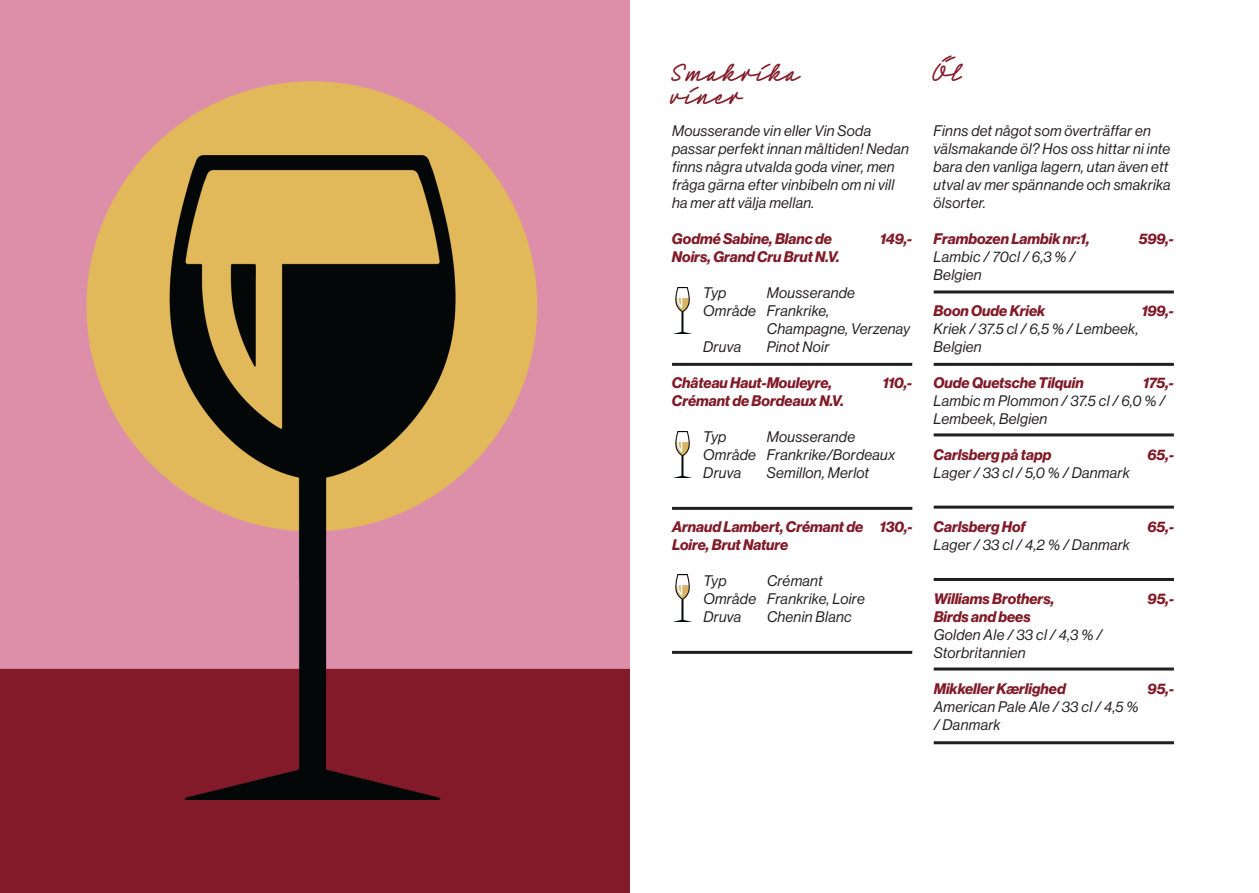
<style>
.page{position:relative;width:1259px;height:893px;background:#fff}
.page>*{position:absolute;margin:0;border:0;box-sizing:border-box;transform-origin:0 0}
.Headline_Main{font:700 27px "Neonoir";letter-spacing:.115em;color:#811b28}
.Headline_Main-2{font:700 27px "Neonoir";letter-spacing:.045em;color:#811b28}
.Body_Text_New{font:15px/18px "N Haas Grotesk DS Pro 56 It";letter-spacing:.02em;color:#231f20}
.Headline__Item{font:15px/18px "N Haas Grotesk DS Pro 76 Bd It";color:#811b28}
.Price{font:15px "N Haas Grotesk DS Pro 76 Bd It";letter-spacing:-.005em;color:#811b28}
</style>
<div class="page">
<img style="left:0;top:0;width:629px;height:893px">
<img style="left:673px;top:287px;width:18px;height:47px">
<img style="left:673px;top:431px;width:18px;height:47px">
<hr style="left:672px;top:363px;width:240px;height:3px;background:#231f20">
<hr style="left:933px;top:363px;width:241px;height:3px;background:#231f20">
<hr style="left:933px;top:578px;width:241px;height:3px;background:#231f20">
<hr style="left:933px;top:667px;width:241px;height:3px;background:#231f20">
<hr style="left:933px;top:741px;width:241px;height:3px;background:#231f20">
<hr style="left:933px;top:290px;width:241px;height:3px;background:#231f20">
<hr style="left:933px;top:433px;width:241px;height:3px;background:#231f20">
<hr style="left:933px;top:506px;width:241px;height:3px;background:#231f20">
<hr style="left:672px;top:507px;width:240px;height:3px;background:#231f20">
<hr style="left:672px;top:651px;width:240px;height:3px;background:#231f20">
<img style="left:675px;top:575px;width:15px;height:46px">
<p class="Headline_Main" style="left:672px;top:56px;width:132px">Smakrika</p>
<p class="Headline_Main-2" style="left:672px;top:78px;width:74px">viner</p>
<p class="Body_Text_New" style="left:672px;top:122px;width:238px">Mousserande vin eller Vin Soda passar perfekt innan måltiden! Nedan finns några utvalda goda viner, men fråga gärna efter vinbibeln om ni vill ha mer att välja mellan.</p>
<p class="Headline__Item" style="left:672px;top:230px;width:169px">Godmé Sabine, Blanc de<br>Noirs, Grand Cru Brut N.V.</p>
<p class="Price" style="left:880px;top:230px;width:34px">149,-</p>
<p class="Body_Text_New" style="left:703px;top:284px;width:25px">Typ</p>
<p class="Body_Text_New" style="left:703px;top:302px;width:54px">Område</p>
<p class="Body_Text_New" style="left:703px;top:338px;width:39px">Druva</p>
<p class="Body_Text_New" style="left:767px;top:284px;width:90px">Mousserande</p>
<p class="Body_Text_New" style="left:767px;top:302px;width:145px">Frankrike,<br>Champagne, Verzenay<br>Pinot Noir</p>
<p class="Headline__Item" style="left:672px;top:374px;width:162px">Château Haut-Mouleyre,</p>
<p class="Headline__Item" style="left:672px;top:392px;width:174px">Crémant de Bordeaux N.V.</p>
<p class="Price" style="left:882px;top:374px;width:31px">110,-</p>
<p class="Body_Text_New" style="left:703px;top:428px;width:25px">Typ</p>
<p class="Body_Text_New" style="left:703px;top:446px;width:54px">Område</p>
<p class="Body_Text_New" style="left:703px;top:464px;width:39px">Druva</p>
<p class="Body_Text_New" style="left:767px;top:428px;width:90px">Mousserande</p>
<p class="Body_Text_New" style="left:767px;top:446px;width:130px">Frankrike/Bordeaux</p>
<p class="Body_Text_New" style="left:767px;top:464px;width:104px">Semillon, Merlot</p>
<p class="Headline__Item" style="left:672px;top:518px;width:193px">Arnaud Lambert, Crémant de</p>
<p class="Price" style="left:880px;top:518px;width:34px">130,-</p>
<p class="Headline__Item" style="left:672px;top:536px;width:118px">Loire, Brut Nature</p>
<p class="Body_Text_New" style="left:767px;top:572px;width:57px">Crémant</p>
<p class="Body_Text_New" style="left:767px;top:590px;width:99px">Frankrike, Loire</p>
<p class="Body_Text_New" style="left:767px;top:608px;width:86px">Chenin Blanc</p>
<p class="Body_Text_New" style="left:703px;top:572px;width:25px">Typ</p>
<p class="Body_Text_New" style="left:703px;top:590px;width:54px">Område</p>
<p class="Body_Text_New" style="left:703px;top:608px;width:39px">Druva</p>
<p class="Headline_Main-2" style="left:933px;top:56px;width:32px">Öl</p>
<p class="Body_Text_New" style="left:933px;top:122px;width:238px">Finns det något som överträffar en välsmakande öl? Hos oss hittar ni inte bara den vanliga lagern, utan även ett utval av mer spännande och smakrika ölsorter.</p>
<p class="Headline__Item" style="left:933px;top:230px;width:157px">Frambozen Lambik nr:1,</p>
<p class="Body_Text_New" style="left:933px;top:248px;width:143px">Lambic / 70cl / 6,3 % /<br>Belgien</p>
<p class="Headline__Item" style="left:933px;top:302px;width:113px">Boon Oude Kriek</p>
<p class="Body_Text_New" style="left:933px;top:320px;width:206px">Kriek / 37.5 cl / 6,5 % / Lembeek,<br>Belgien</p>
<p class="Price" style="left:1139px;top:230px;width:36px">599,-</p>
<p class="Price" style="left:1141px;top:302px;width:34px">199,-</p>
<p class="Headline__Item" style="left:933px;top:374px;width:152px">Oude Quetsche Tilquin</p>
<p class="Body_Text_New" style="left:933px;top:392px;width:233px">Lambic m Plommon / 37.5 cl / 6,0 % /<br>Lembeek, Belgien</p>
<p class="Price" style="left:1143px;top:374px;width:32px">175,-</p>
<p class="Headline__Item" style="left:933px;top:446px;width:119px">Carlsberg på tapp</p>
<p class="Body_Text_New" style="left:933px;top:464px;width:198px">Lager / 33 cl / 5,0 % / Danmark</p>
<p class="Headline__Item" style="left:933px;top:518px;width:93px">Carlsberg Hof</p>
<p class="Body_Text_New" style="left:933px;top:536px;width:198px">Lager / 33 cl / 4,2 % / Danmark</p>
<p class="Price" style="left:1147px;top:446px;width:28px">65,-</p>
<p class="Price" style="left:1147px;top:518px;width:28px">65,-</p>
<p class="Headline__Item" style="left:933px;top:590px;width:122px">Williams Brothers,</p>
<p class="Headline__Item" style="left:933px;top:608px;width:99px">Birds and bees</p>
<p class="Body_Text_New" style="left:933px;top:626px;width:170px">Golden Ale / 33 cl / 4,3 % /<br>Storbritannien</p>
<p class="Headline__Item" style="left:933px;top:680px;width:134px">Mikkeller Kærlighed</p>
<p class="Body_Text_New" style="left:933px;top:698px;width:206px">American Pale Ale / 33 cl / 4,5 % / Danmark</p>
<p class="Price" style="left:1147px;top:590px;width:28px">95,-</p>
<p class="Price" style="left:1147px;top:680px;width:28px">95,-</p>
</div>
